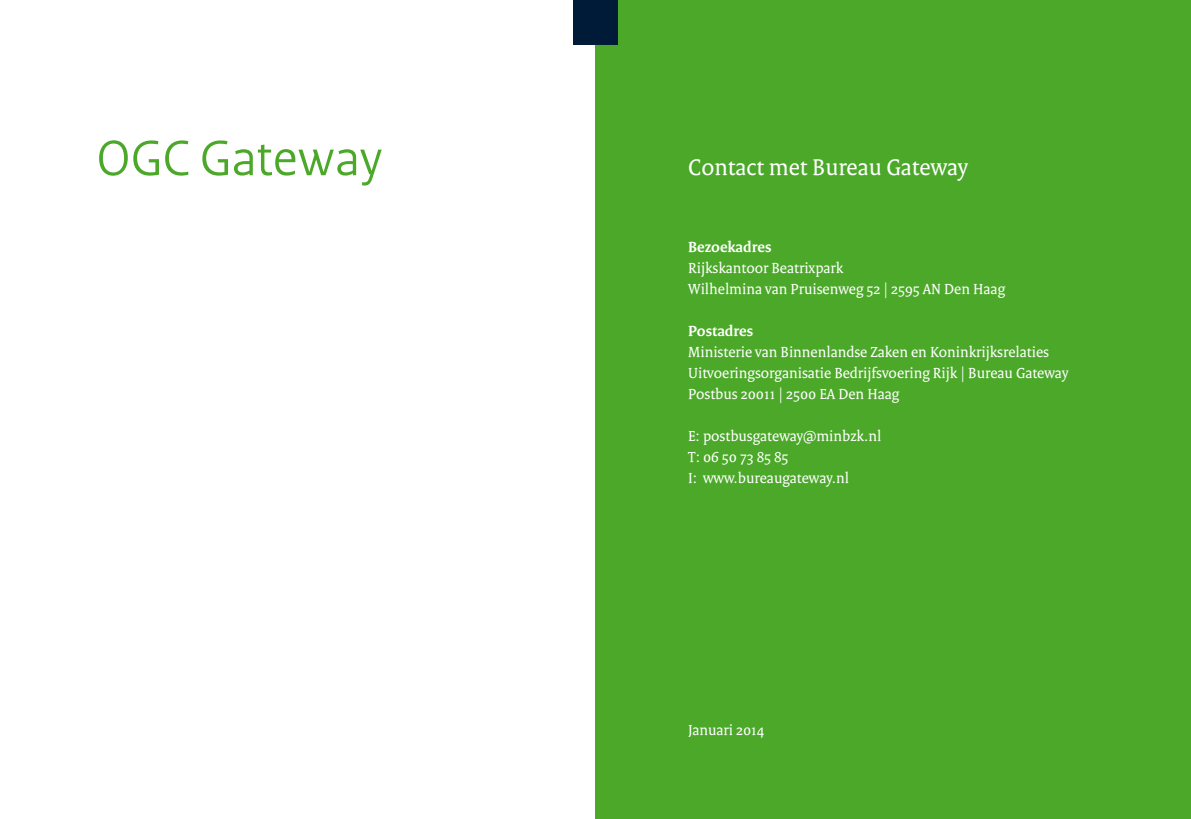
<style>
.page{position:relative;width:1191px;height:819px;background:#fff}
.page>*{position:absolute;margin:0;border:0;box-sizing:border-box;transform-origin:0 0}
.t1{font:52.5px "Rijksoverheid Sans";letter-spacing:.005em;color:#4ba829}
.t2{font:24.5px "Rijksoverheid Serif";color:#fff}
.t3{font:15.75px/21px "Rijksoverheid Serif";color:#fff}
.t4{font:700 15.75px "Rijksoverheid Serif";color:#fff}
</style>
<div class="page">
<div style="left:595px;top:0;width:596px;height:819px;background:#4ba829"></div>
<div style="left:573px;top:0;width:45px;height:45px;background:#001b38"></div>
<h1 class="t1" style="left:97px;top:128px;width:287px">OGC Gateway</h1>
<h2 class="t2" style="left:688px;top:152px;width:281px">Contact met Bureau Gateway</h2>
<p class="t4" style="left:688px;top:237px;width:85px">Bezoekadres</p>
<p class="t3" style="left:688px;top:257px;width:318px">Rijkskantoor Beatrixpark<br>Wilhelmina van Pruisenweg 52 | 2595 AN Den Haag</p>
<p class="t4" style="left:688px;top:321px;width:67px">Postadres</p>
<p class="t3" style="left:688px;top:341px;width:382px">Ministerie van Binnenlandse Zaken en Koninkrijksrelaties<br>Uitvoeringsorganisatie Bedrijfsvoering Rijk | Bureau Gateway<br>Postbus 20011 | 2500 EA Den Haag</p>
<p class="t3" style="left:688px;top:425px;width:195px">E: postbusgateway@minbzk.nl<br>T: 06 50 73 85 85<br>I: www.bureaugateway.nl</p>
<p class="t3" style="left:688px;top:719px;width:78px">Januari 2014</p>
</div>
